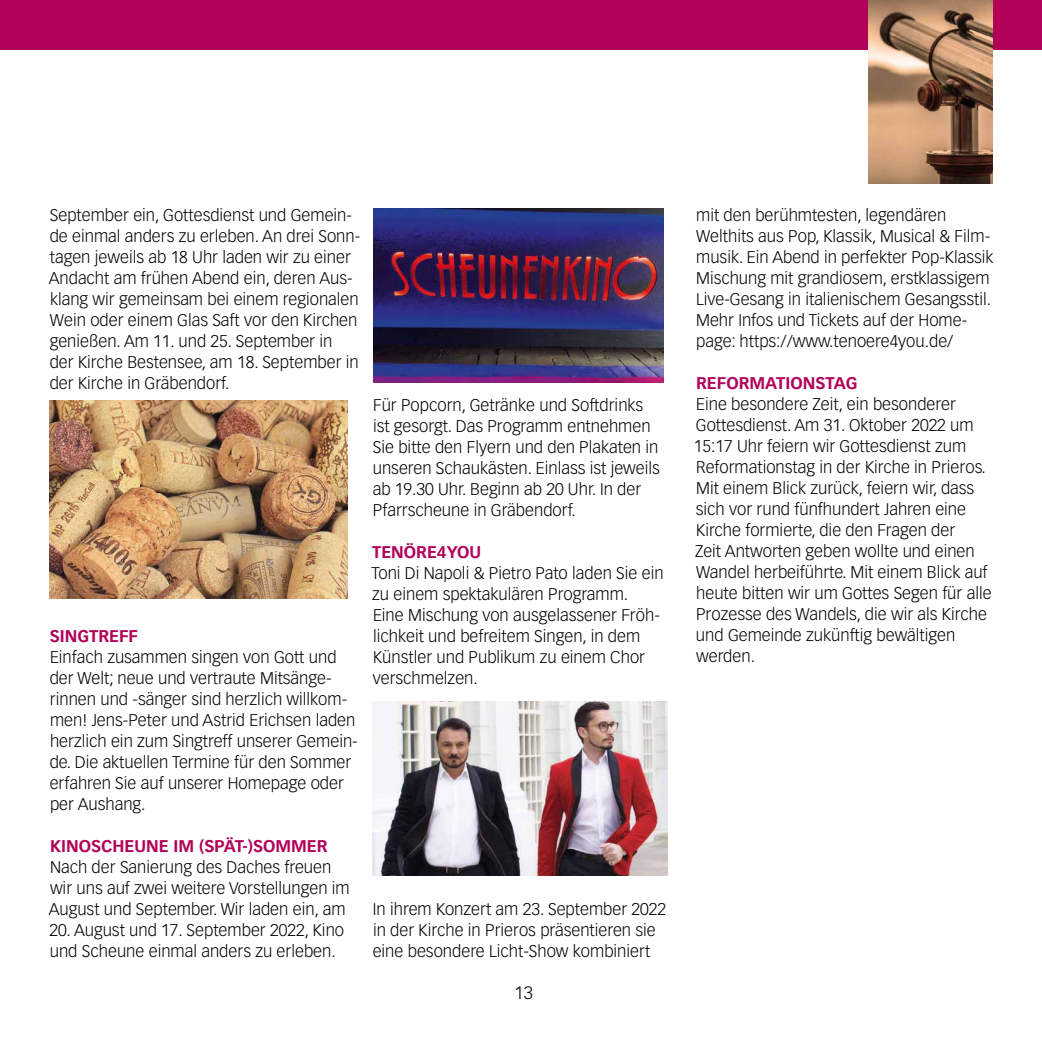
<style>
.page{position:relative;width:1042px;height:1042px;background:#fff}
.page>*{position:absolute;margin:0;border:0;box-sizing:border-box;transform-origin:0 0}
.t1{font:300 17.5px "Vectora LT Std";color:#000}
.t2{font:300 16.62px/21px "Vectora LT Std";color:#000}
.t3{font:700 16.62px "Vectora LT Std";color:#b10058}
</style>
<div class="page">
<div style="left:0;top:0;width:1042px;height:50px;background:#b10058"></div>
<img style="left:868px;top:0;width:124px;height:184px">
<img style="left:50px;top:400px;width:297px;height:199px">
<img style="left:372px;top:702px;width:296px;height:173px">
<img style="left:374px;top:208px;width:289px;height:174px">
<p class="t2" style="left:49px;top:205px;width:313px">September ein, Gottesdienst und Gemein&shy;de einmal anders zu erleben. An drei Sonn&shy;tagen jeweils ab 18 Uhr laden wir zu einer Andacht am frühen Abend ein, deren Aus&shy;klang wir gemeinsam bei einem regionalen Wein oder einem Glas Saft vor den Kirchen genießen. Am 11. und 25. September in<br>der Kirche Bestensee, am 18. September in der Kirche in Gräbendorf.</p>
<p class="t3" style="left:50px;top:625px;width:90px">SINGTREFF</p>
<p class="t2" style="left:50px;top:646px;width:310px">Einfach zusammen singen von Gott und der Welt; neue und vertraute Mitsänge&shy;rinnen und -sänger sind herzlich willkom&shy;men! Jens-Peter und Astrid Erichsen laden herzlich ein zum Singtreff unserer Gemein&shy;de. Die aktuellen Termine für den Sommer erfahren Sie auf unserer Homepage oder per Aushang.</p>
<p class="t3" style="left:50px;top:835px;width:279px">KINOSCHEUNE IM (SPÄT-)SOMMER</p>
<p class="t2" style="left:49px;top:856px;width:302px">Nach der Sanierung des Daches freuen wir uns auf zwei weitere Vorstellungen im<br>August und September. Wir laden ein, am</p>
<p class="t2" style="left:49px;top:919px;width:296px">20. August und 17. September 2022, Kino und Scheune einmal anders zu erleben.</p>
<p class="t2" style="left:373px;top:394px;width:289px">Für Popcorn, Getränke und Softdrinks ist gesorgt. Das Programm entnehmen Sie bitte den Flyern und den Plakaten in unseren Schaukästen. Einlass ist jeweils ab 19.30 Uhr. Beginn ab 20 Uhr. In der Pfarrscheune in Gräbendorf.</p>
<p class="t3" style="left:372px;top:541px;width:110px">TENÖRE4YOU</p>
<p class="t2" style="left:371px;top:562px;width:294px">Toni Di Napoli &amp; Pietro Pato laden Sie ein zu einem spektakulären Programm.<br>Eine Mischung von ausgelassener Fröh&shy;lichkeit und befreitem Singen, in dem Künstler und Publikum zu einem Chor verschmelzen.</p>
<p class="t2" style="left:373px;top:898px;width:295px">In ihrem Konzert am 23. September 2022 in der Kirche in Prieros präsentieren sie eine besondere Licht-Show kombiniert</p>
<p class="t1" style="left:514px;top:982px;width:20px">13</p>
<p class="t2" style="left:696px;top:205px;width:299px">mit den berühmtesten, legendären Welthits aus Pop, Klassik, Musical &amp; Film&shy;musik. Ein Abend in perfekter Pop-Klassik Mischung mit grandiosem, erstklassigem Live-Gesang in italienischem Gesangsstil.<br>Mehr Infos und Tickets auf der Home&shy;page: https://www.tenoere4you.de/</p>
<p class="t3" style="left:696px;top:373px;width:163px">REFORMATIONSTAG</p>
<p class="t2" style="left:694px;top:394px;width:299px">Eine besondere Zeit, ein besonderer Gottesdienst. Am 31. Oktober 2022 um 15:17 Uhr feiern wir Gottesdienst zum Reformationstag in der Kirche in Prieros.<br>Mit einem Blick zurück, feiern wir, dass sich vor rund fünfhundert Jahren eine Kirche formierte, die den Fragen der<br>Zeit Antworten geben wollte und einen Wandel herbeiführte. Mit einem Blick auf heute bitten wir um Gottes Segen für alle Prozesse des Wandels, die wir als Kirche und Gemeinde zukünftig bewältigen werden.</p>
</div>
